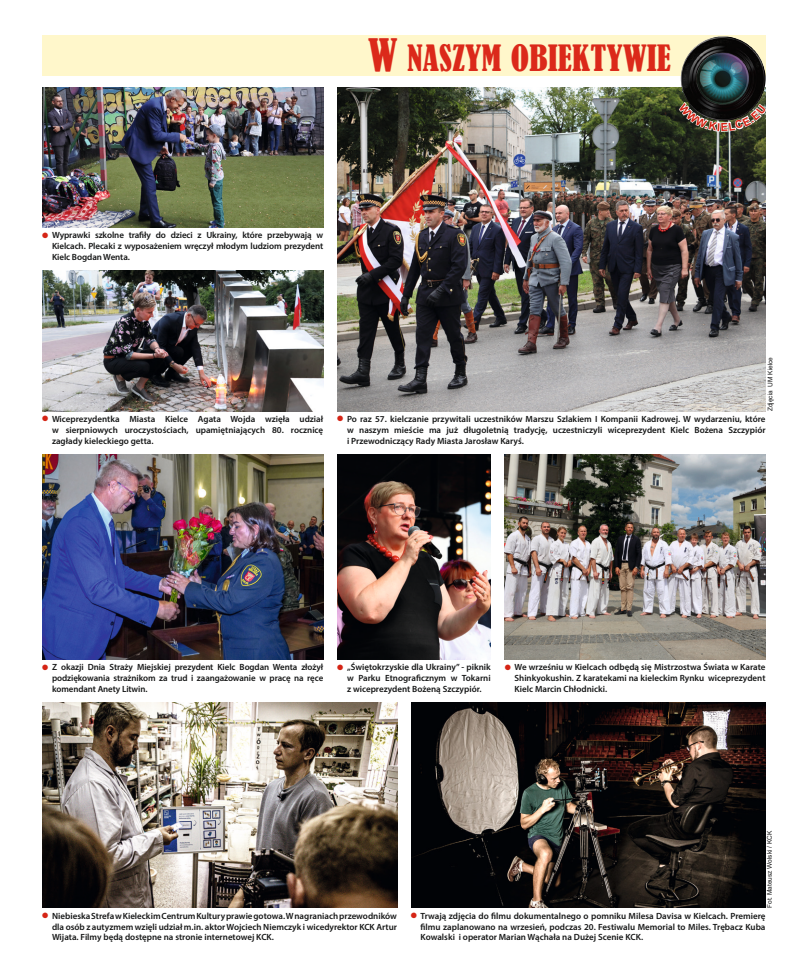
<style>
.page{position:relative;width:794px;height:978px;background:#fff}
.page>*{position:absolute;margin:0;border:0;box-sizing:border-box;transform-origin:0 0}
.W_naszym_obiektywie{font:condensed 34px "Bernard";color:#db291a}
.t1{font:600 9px/10.8px "Myriad Pro";color:#151616;text-align:justify}
.t2{font:6.5px "Arial";color:#151616}
.s1{font-size:42px}
</style>
<div class="page">
<img style="left:337px;top:87px;width:428px;height:324px">
<img style="left:42px;top:87px;width:281px;height:141px">
<img style="left:43px;top:271px;width:280px;height:140px">
<div style="left:43px;top:35px;width:722px;height:41px;background:#fff7cb"></div>
<img style="left:681px;top:36px;width:84px;height:65px">
<img style="left:411px;top:703px;width:354px;height:205px">
<img style="left:43px;top:454px;width:280px;height:206px">
<img style="left:43px;top:703px;width:354px;height:205px">
<img style="left:505px;top:454px;width:260px;height:206px">
<img style="left:337px;top:454px;width:154px;height:206px">
<svg style="left:677px;top:101px;width:89px;height:32px"></svg>
<h1 class="W_naszym_obiektywie" style="left:368px;top:38px;width:305px"><span class="s1">W</span> NASZYM OBIEKTYWIE</h1>
<p class="t1" style="left:52px;top:230px;width:273px">Wyprawki szkolne trafiły do dzieci z Ukrainy, które przebywają w Kielcach. Plecaki z wyposażeniem wręczył młodym ludziom prezydent Kielc Bogdan Wenta.</p>
<p class="t1" style="left:52px;top:413px;width:273px">Wiceprezydentka Miasta Kielce Agata Wojda wzięła udział w sierpniowych uroczystościach, upamiętniających 80. rocznicę zagłady kieleckiego getta.</p>
<p class="t2" style="left:765px;top:411px;width:56px;rotate:-90deg">Zdjęcia UM Kielce</p>
<p class="t1" style="left:347px;top:413px;width:420px">Po raz 57. kielczanie przywitali uczestników Marszu Szlakiem I Kompanii Kadrowej. W wydarzeniu, które w naszym mieście ma już długoletnią tradycję, uczestniczyli wiceprezydent Kielc Bożena Szczypiór i Przewodniczący Rady Miasta Jarosław Karyś.</p>
<p class="t1" style="left:52px;top:662px;width:273px">Z okazji Dnia Straży Miejskiej prezydent Kielc Bogdan Wenta złożył podziękowania strażnikom za trud i zaangażowanie w pracę na ręce komendant Anety Litwin.</p>
<p class="t1" style="left:347px;top:662px;width:145px">„Świętokrzyskie dla Ukrainy” - piknik w Parku Etnograficznym w Tokarni z wiceprezydent Bożeną Szczypiór.</p>
<p class="t1" style="left:514px;top:662px;width:252px">We wrześniu w Kielcach odbędą się Mistrzostwa Świata w Karate Shinkyokushin. Z karatekami na kieleckim Rynku wiceprezydent Kielc Marcin Chłodnicki.</p>
<p class="t2" style="left:765px;top:908px;width:79px;rotate:-90deg">Fot. Mateusz Wolski / KCK</p>
<p class="t1" style="left:52px;top:910px;width:346px">Niebieska Strefa w Kieleckim Centrum Kultury prawie gotowa. W nagraniach przewodników dla osób z autyzmem wzięli udział m.in. aktor Wojciech Niemczyk i wicedyrektor KCK Artur Wijata. Filmy będą dostępne na stronie internetowej KCK.</p>
<p class="t1" style="left:420px;top:910px;width:346px">Trwają zdjęcia do filmu dokumentalnego o pomniku Milesa Davisa w Kielcach. Premierę filmu zaplanowano na wrzesień, podczas 20. Festiwalu Memorial to Miles. Trębacz Kuba Kowalski i operator Marian Wąchała na Dużej Scenie KCK.</p>
</div>
